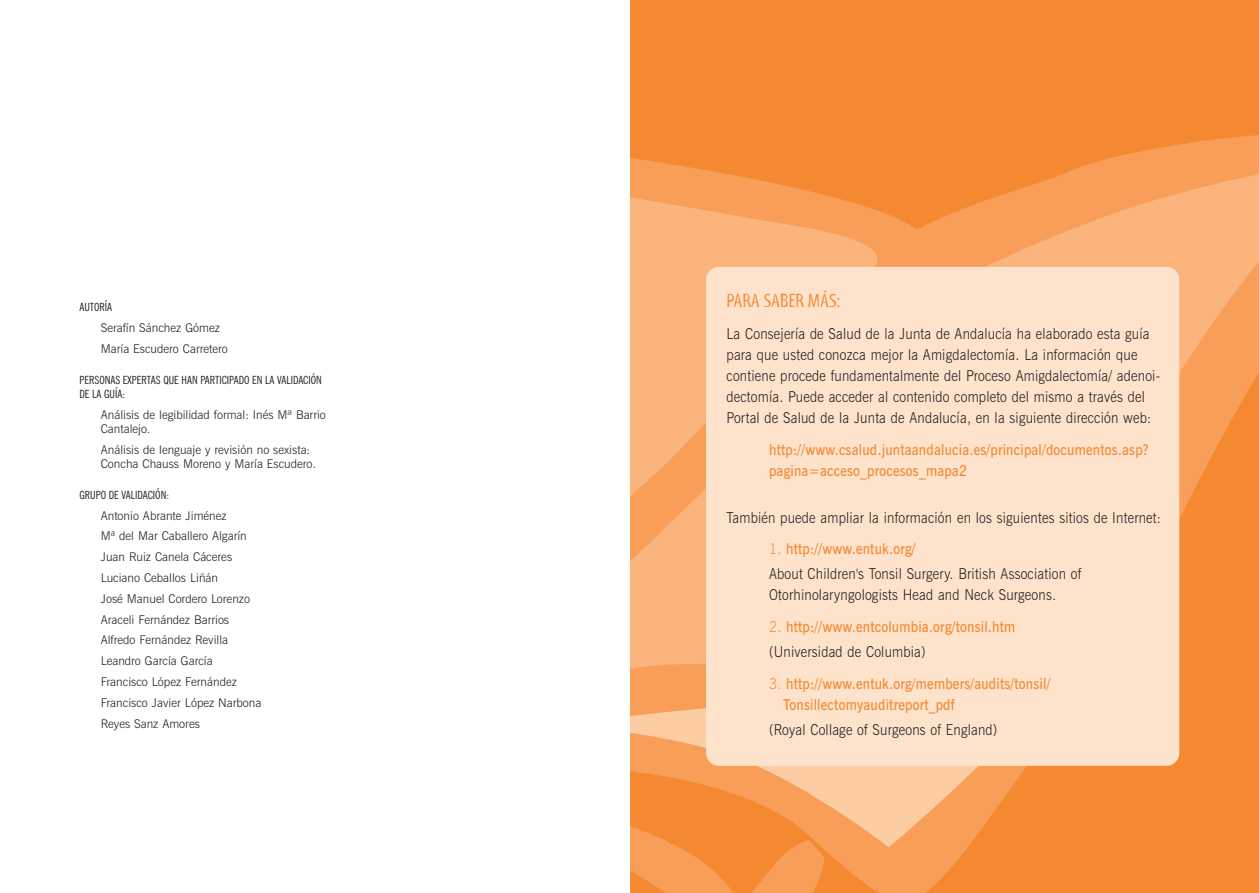
<style>
.page{position:relative;width:1259px;height:893px;background:#fff}
.page>*{position:absolute;margin:0;border:0;box-sizing:border-box;transform-origin:0 0}
.t1{font:19.5px "Myriad Tilt";color:#f58932}
.t2{font:300 15px/21px "News Gothic BT";letter-spacing:.015em;color:#231f20;scale:.9 1}
.t3{font:600 15px/21px "News Gothic BT";letter-spacing:.015em;color:#f58932;scale:.9 1}
.t4{font:300 12px/20.9px "News Gothic BT";color:#231f20}
.t5{font:condensed 11.25px/14px "News Gothic BT";color:#231f20}
.s1{color:#f58932}
.s2{font-weight:600;color:#f58932}
.s3{font-weight:300}
.s4{font-weight:300;color:#231f20}
</style>
<div class="page">
<div style="left:630px;top:0;width:629px;height:893px;background:#f58932"></div>
<svg style="left:630px;top:135px;width:629px;height:758px"></svg>
<svg style="left:630px;top:722px;width:407px;height:125px"></svg>
<svg style="left:630px;top:148px;width:629px;height:574px"></svg>
<div style="left:706px;top:267px;width:473px;height:499px;background:#fee3cc;border-radius:13px"></div>
<p class="t5" style="left:79px;top:301px;width:34px">AUTORÍA</p>
<p class="t4" style="left:101px;top:319px;width:129px">Serafín Sánchez Gómez<br>María Escudero Carretero</p>
<p class="t5" style="left:79px;top:374px;width:244px">PERSONAS EXPERTAS QUE HAN PARTICIPADO EN LA VALIDACIÓN<br>DE LA GUÍA:</p>
<p class="t4" style="left:101px;top:408px;width:227px;line-height:14.4px">Análisis de legibilidad formal: Inés Mª Barrio<br>Cantalejo.</p>
<p class="t4" style="left:101px;top:443px;width:217px;line-height:14.4px">Análisis de lenguaje y revisión no sexista:<br>Concha Chauss Moreno y María Escudero.</p>
<p class="t5" style="left:79px;top:489px;width:91px">GRUPO DE VALIDACIÓN:</p>
<p class="t4" style="left:101px;top:506px;width:162px">Antonio Abrante Jiménez<br>Mª del Mar Caballero Algarín<br>Juan Ruiz Canela Cáceres<br>Luciano Ceballos Liñán<br>José Manuel Cordero Lorenzo<br>Araceli Fernández Barrios<br>Alfredo Fernández Revilla<br>Leandro García García<br>Francisco López Fernández<br>Francisco Javier López Narbona<br>Reyes Sanz Amores</p>
<h1 class="t1" style="left:726px;top:294px;width:115px">PARA SABER MÁS:</h1>
<p class="t2" style="left:726px;top:325px;width:483px">La Consejería de Salud de la Junta de Andalucía ha elaborado esta guía para que usted conozca mejor la Amigdalectomía. La información que contiene procede fundamentalmente del Proceso Amigdalectomía/ adenoi&shy;dectomía. Puede acceder al contenido completo del mismo a través del Portal de Salud de la Junta de Andalucía, en la siguiente dirección web:</p>
<p class="t3" style="left:769px;top:441px;width:423px">http://www.csalud.juntaandalucia.es/principal/documentos.asp? pagina=acceso_procesos_mapa2</p>
<p class="t2" style="left:726px;top:508px;width:484px">También puede ampliar la información en los siguientes sitios de Internet:</p>
<p class="t2" style="left:769px;top:538px;width:348px;line-height:25.2px"><span class="s1">1.</span> <span class="s2">http://www.entuk.org/<br></span>About Children's Tonsil Surgery. British Association of</p>
<p class="t2" style="left:769px;top:586px;width:320px">Otorhinolaryngologists Head and Neck Surgeons.</p>
<p class="t3" style="left:769px;top:615px;width:275px;line-height:25.2px"><span class="s3">2.</span> http://www.entcolumbia.org/tonsil.htm <span class="s4">(Universidad de Columbia)</span></p>
<p class="t3" style="left:783px;top:674px;width:298px;text-indent:-14px"><span class="s3">3.</span> http://www.entuk.org/members/audits/tonsil/<br>Tonsillectomyauditreport_pdf</p>
<p class="t2" style="left:769px;top:721px;width:255px">(Royal Collage of Surgeons of England)</p>
</div>
